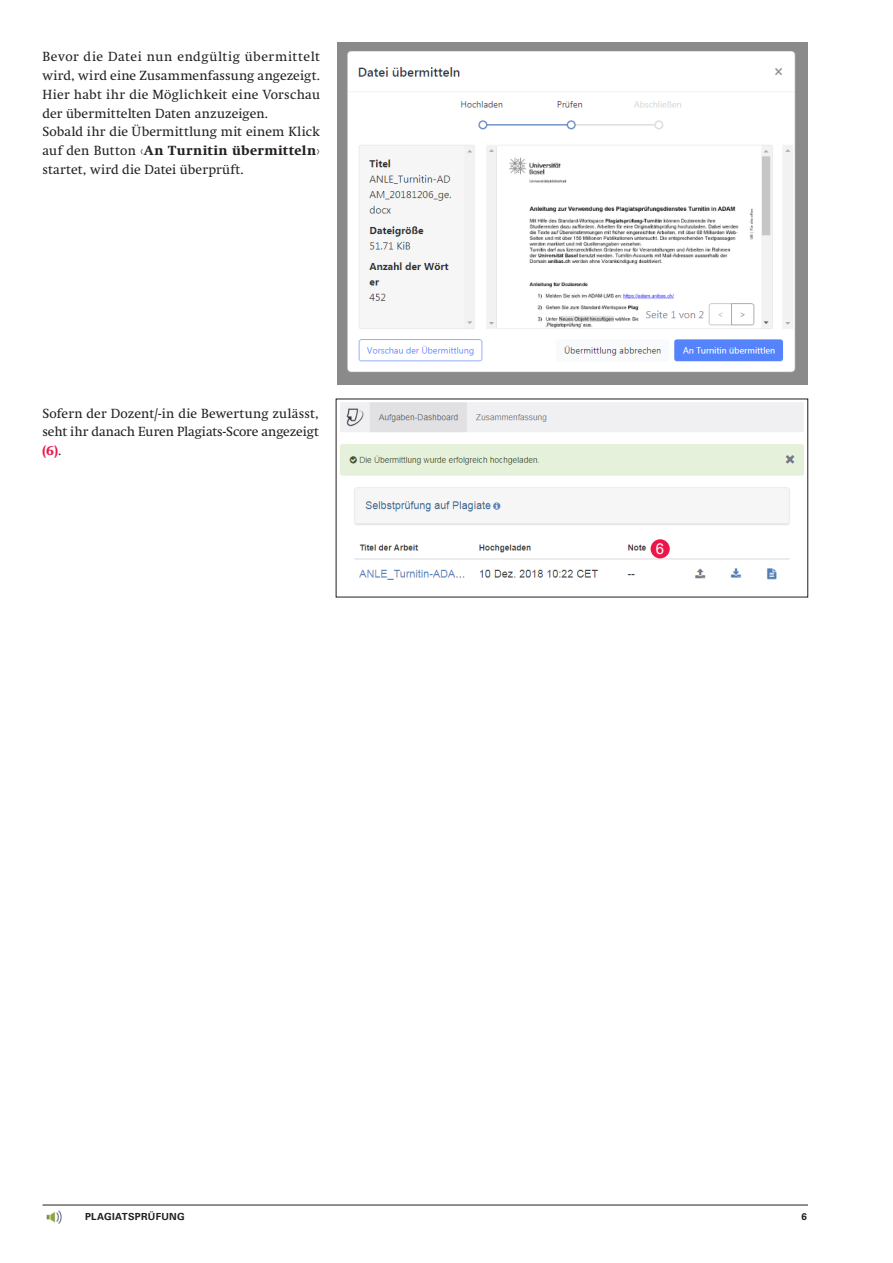
<style>
.page{position:relative;width:893px;height:1263px;background:#fff}
.page>*{position:absolute;margin:0;border:0;box-sizing:border-box;transform-origin:0 0}
.t1{font:15px "Arial";color:#fff}
.Swift_Regular_9_12_5{font:13.5px/18.8px "Swift Neue LT Pro";letter-spacing:.01em;color:#231f20;text-align:justify}
.Swift_Regular_9_12_5-2{font:13.5px/18.8px "Swift Neue LT Pro";letter-spacing:.03em;color:#231f20}
.t2{font:700 9.75px "Univers LT Std";letter-spacing:.025em;color:#231f20}
.s1{font-weight:700}
.s2{font-weight:700;color:#ed164b}
</style>
<div class="page">
<hr style="left:43px;top:1205px;width:765px;height:1px;background:#231f20">
<img style="left:46px;top:1210px;width:16px;height:14px">
<img style="left:340px;top:402px;width:464px;height:178px">
<div style="left:651px;top:539px;width:19px;height:19px;background:#ed164b;border-radius:50%"></div>
<img style="left:337px;top:43px;width:471px;height:341px">
<p class="Swift_Regular_9_12_5-2" style="left:43px;top:47px;width:279px">Bevor die Datei nun endgültig übermittelt wird, wird eine Zusammenfassung angezeigt.</p>
<p class="Swift_Regular_9_12_5" style="left:43px;top:85px;width:279px">Hier habt ihr die Möglichkeit eine Vorschau der übermittelten Daten anzuzeigen.</p>
<p class="Swift_Regular_9_12_5" style="left:43px;top:122px;width:279px">Sobald ihr die Übermittlung mit einem Klick auf den Button ‹<span class="s1">An Turnitin übermitteln</span>› startet, wird die Datei überprüft.</p>
<p class="Swift_Regular_9_12_5" style="left:43px;top:404px;width:278px">Sofern der Dozent/-in die Bewertung zulässt, seht ihr danach Euren Plagiats-Score angezeigt <span class="s2">(6)</span>.</p>
<p class="t1" style="left:656px;top:539px;width:10px">6</p>
<p class="t2" style="left:85px;top:1211px;width:101px">PLAGIATSPRÜFUNG</p>
<p class="t2" style="left:801px;top:1211px;width:7px">6</p>
</div>
